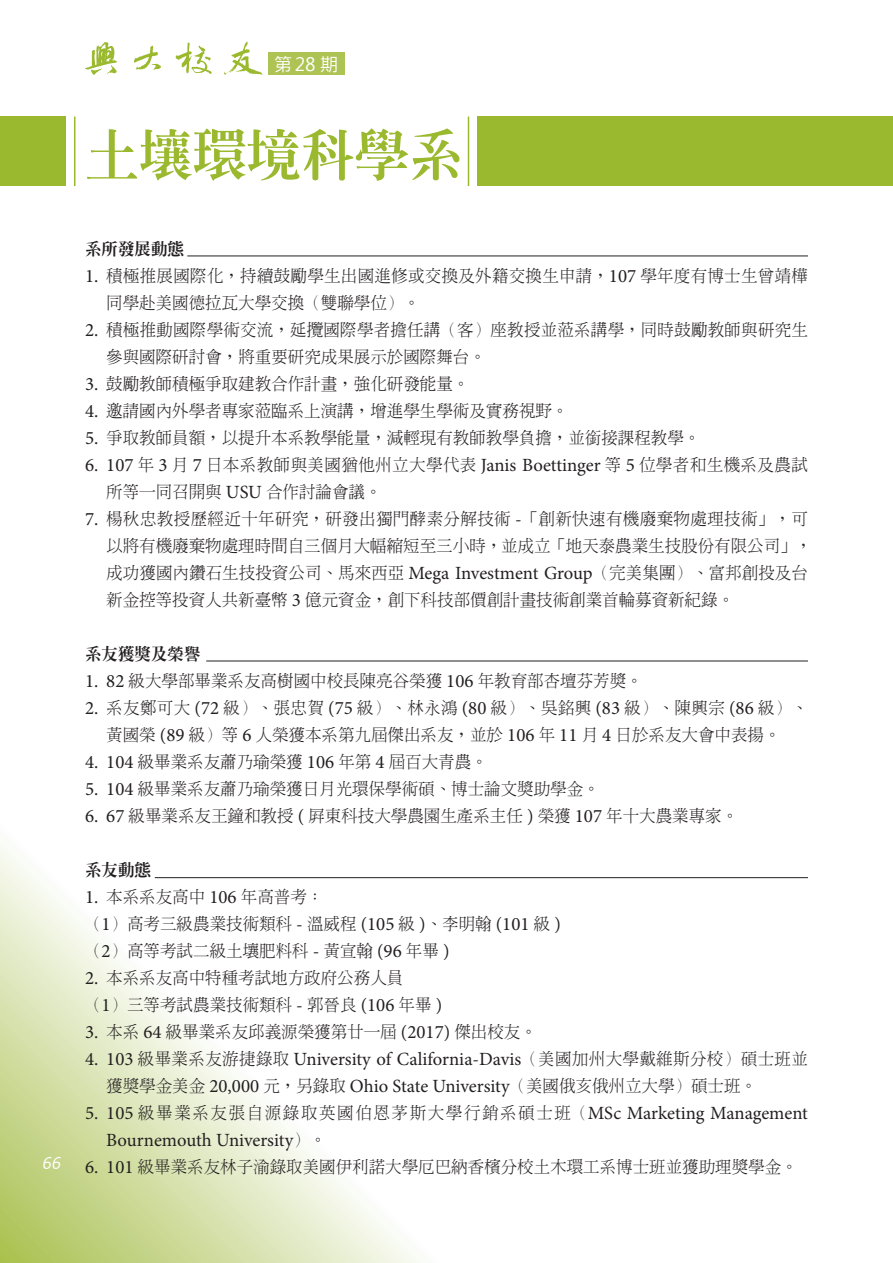
<style>
.page{position:relative;width:893px;height:1263px;background:#fff}
.page>*{position:absolute;margin:0;border:0;box-sizing:border-box;transform-origin:0 0}
.t1{font:800 54px "AR Ming B5";color:#9bb92e}
.t2{font:18.6px "Minion Pro";color:#231f20}
.t3{font:600 18px "Noto Sans CJ Ktc";color:#fff}
.t4{font:italic 18px "Corbel";color:#fff}
.t5{font:300 16.5px/27px "AR Ming B5";color:#231f20}
.t6{font:300 16.5px/27px "AR Ming B5";letter-spacing:.025em;color:#231f20}
.t7{font:300 16.5px "AR Ming B5";letter-spacing:.095em;color:#231f20}
.t8{font:800 16.5px "AR Ming B5";color:#231f20}
.s1{font-family:"Ebrima";font-weight:400;font-size:19.5px}
.s2{font-family:"Minion Pro";font-weight:400;font-size:18.9px}
.s3{font-family:"Minion Pro";font-weight:400;font-size:18.6px}
.s4{font-family:"Adobe Ming Std"}
.s5{font-size:18.9px}
.s6{font-family:"AR Ming B5";font-weight:300;font-size:16.5px}
.s7{font-family:"Adobe Ming Std";font-weight:300;font-size:16.5px}
</style>
<div class="page">
<svg style="left:0;top:842px;width:522px;height:421px"></svg>
<hr style="left:74px;top:117px;width:1px;height:69px;background:#9bb92e">
<hr style="left:468px;top:117px;width:1px;height:69px;background:#9bb92e">
<div style="left:0;top:117px;width:65px;height:69px;background:#9bb92e"></div>
<div style="left:477px;top:117px;width:416px;height:69px;background:#9bb92e"></div>
<hr style="left:206px;top:661px;width:602px;height:1px;background:#231f20">
<hr style="left:155px;top:877px;width:653px;height:1px;background:#231f20">
<hr style="left:187px;top:256px;width:621px;height:1px;background:#231f20">
<div style="left:268px;top:53px;width:76px;height:22px;background:#adc354"></div>
<svg style="left:224px;top:42px;width:38px;height:33px"></svg>
<svg style="left:176px;top:43px;width:36px;height:31px"></svg>
<svg style="left:134px;top:46px;width:27px;height:24px"></svg>
<svg style="left:85px;top:42px;width:32px;height:33px"></svg>
<p class="t3" style="left:274px;top:54px;width:66px">第<span class="s1">28</span>期</p>
<h1 class="t1" style="left:85px;top:128px;width:379px">土壤環境科學系</h1>
<p class="t4" style="left:42px;top:1152px;width:24px">66</p>
<p class="t8" style="left:85px;top:241px;width:100px">系所發展動態</p>
<p class="t5" style="left:106px;top:263px;width:703px;text-indent:-21px"><span class="s2">1</span><span class="s3">.</span> 積極推展國際化<span class="s4">，</span>持續鼓勵學生出國進修或交換及外籍交換生申請<span class="s4">，</span><span class="s2">107</span> 學年度有博士生曾靖樺同學赴美國德拉瓦大學交換<span class="s4">（</span>雙聯學位<span class="s4">）。</span></p>
<p class="t5" style="left:106px;top:317px;width:703px;text-indent:-21px"><span class="s2">2</span><span class="s3">.</span> 積極推動國際學術交流<span class="s4">，</span>延攬國際學者擔任講<span class="s4">（</span>客<span class="s4">）</span>座教授並蒞系講學<span class="s4">，</span>同時鼓勵教師與研究生參與國際研討會<span class="s4">，</span>將重要研究成果展示於國際舞台<span class="s4">。</span></p>
<p class="t5" style="left:85px;top:371px;width:386px"><span class="s2">3</span><span class="s3">.</span> 鼓勵教師積極爭取建教合作計畫<span class="s4">，</span>強化研發能量<span class="s4">。</span></p>
<p class="t5" style="left:85px;top:398px;width:485px"><span class="s2">4</span><span class="s3">.</span> 邀請國內外學者專家蒞臨系上演講<span class="s4">，</span>增進學生學術及實務視野<span class="s4">。</span></p>
<p class="t5" style="left:85px;top:425px;width:617px"><span class="s2">5</span><span class="s3">.</span> 爭取教師員額<span class="s4">，</span>以提升本系教學能量<span class="s4">，</span>減輕現有教師教學負擔<span class="s4">，</span>並銜接課程教學<span class="s4">。</span></p>
<p class="t6" style="left:106px;top:452px;width:703px;text-indent:-21px"><span class="s2">6</span><span class="s3">.</span> <span class="s2">107</span> 年 <span class="s2">3</span> 月 <span class="s2">7</span> 日本系教師與美國猶他州立大學代表 <span class="s3">Janis Boettinger</span> 等 <span class="s2">5</span> 位學者和生機系及農試所等一同召開與 <span class="s3">USU</span> 合作討論會議<span class="s4">。</span></p>
<p class="t5" style="left:106px;top:506px;width:707px;text-indent:-21px"><span class="s2">7</span><span class="s3">.</span> 楊秋忠教授歷經近十年研究<span class="s4">，</span>研發出獨門酵素分解技術 <span class="s3">-</span><span class="s4">「</span>創新快速有機廢棄物處理技術<span class="s4">」，</span>可以將有機廢棄物處理時間自三個月大幅縮短至三小時<span class="s4">，</span>並成立<span class="s4">「</span>地天泰農業生技股份有限公司<span class="s4">」，</span>成功獲國內鑽石生技投資公司<span class="s4">、</span>馬來西亞 <span class="s3">Mega Investment Group</span><span class="s4">（</span>完美集團<span class="s4">）、</span>富邦創投及台新金控等投資人共新臺幣 <span class="s2">3</span> 億元資金<span class="s4">，</span>創下科技部價創計畫技術創業首輪募資新紀錄<span class="s4">。</span></p>
<p class="t8" style="left:85px;top:646px;width:117px">系友獲獎及榮譽</p>
<p class="t5" style="left:85px;top:668px;width:559px"><span class="s2">1</span><span class="s3">.</span> <span class="s2">82</span> 級大學部畢業系友高樹國中校長陳亮谷榮獲 <span class="s2">106</span> 年教育部杏壇芬芳獎<span class="s4">。</span></p>
<p class="t5" style="left:85px;top:695px;width:724px;text-align:center"><span class="s2">2</span><span class="s3">.</span> 系友鄭可大 <span class="s3">(</span><span class="s2">72</span> 級<span class="s4">）、</span>張忠賀 <span class="s3">(</span><span class="s2">75</span> 級<span class="s4">）、</span>林永鴻 <span class="s3">(</span><span class="s2">80</span> 級<span class="s4">）、</span>吳銘興 <span class="s3">(</span><span class="s2">83</span> 級<span class="s4">）、</span>陳興宗 <span class="s3">(</span><span class="s2">86</span> 級<span class="s4">）、</span>黃國榮 <span class="s3">(</span><span class="s2">89</span> 級<span class="s4">）</span>等 <span class="s2">6</span> 人榮獲本系第九屆傑出系友<span class="s4">，</span>並於 <span class="s2">106</span> 年 <span class="s2">11</span> 月 <span class="s2">4</span> 日於系友大會中表揚<span class="s4">。</span></p>
<p class="t5" style="left:85px;top:749px;width:404px"><span class="s2">4</span><span class="s3">.</span> <span class="s2">104</span> 級畢業系友蕭乃瑜榮獲 <span class="s2">106</span> 年第 <span class="s2">4</span> 屆百大青農<span class="s4">。</span></p>
<p class="t5" style="left:85px;top:776px;width:516px"><span class="s2">5</span><span class="s3">.</span> <span class="s2">104</span> 級畢業系友蕭乃瑜榮獲日月光環保學術碩<span class="s4">、</span>博士論文獎助學金<span class="s4">。</span></p>
<p class="t5" style="left:85px;top:803px;width:655px"><span class="s2">6</span><span class="s3">.</span> <span class="s2">67</span> 級畢業系友王鐘和教授 <span class="s3">(</span> 屏東科技大學農園生產系主任 <span class="s3">)</span> 榮獲 <span class="s2">107</span> 年十大農業專家<span class="s4">。</span></p>
<p class="t8" style="left:85px;top:862px;width:67px">系友動態</p>
<p class="t5" style="left:85px;top:884px;width:477px"><span class="s2">1</span><span class="s3">.</span> 本系系友高中 <span class="s2">106</span> 年高普考<span class="s4">：<br>（</span><span class="s2">1</span><span class="s4">）</span>高考三級農業技術類科 <span class="s3">-</span> 溫威程 <span class="s3">(</span><span class="s2">105</span> 級 <span class="s3">)</span><span class="s4">、</span>李明翰 <span class="s3">(</span><span class="s2">101</span> 級 <span class="s3">)</span><span class="s4">（</span><span class="s2">2</span><span class="s4">）</span>高等考試二級土壤肥料科 <span class="s3">-</span> 黃宣翰 <span class="s3">(</span><span class="s2">96</span> 年畢 <span class="s3">)</span></p>
<p class="t5" style="left:85px;top:965px;width:359px"><span class="s2">2</span><span class="s3">.</span> 本系系友高中特種考試地方政府公務人員<br><span class="s4">（</span><span class="s2">1</span><span class="s4">）</span>三等考試農業技術類科 <span class="s3">-</span> 郭晉良 <span class="s3">(</span><span class="s2">106</span> 年畢 <span class="s3">)</span></p>
<p class="t5" style="left:85px;top:1019px;width:453px"><span class="s2">3</span><span class="s3">.</span> 本系 <span class="s2">64</span> 級畢業系友邱義源榮獲第廿一屆 <span class="s3">(</span><span class="s2">2017</span><span class="s3">)</span> 傑出校友<span class="s4">。</span></p>
<p class="t2" style="left:85px;top:1047px;width:724px"><span class="s5">4</span>. <span class="s5">103</span> <span class="s6">級畢業系友游捷錄取</span> University of California-Davis<span class="s7">（</span><span class="s6">美國加州大學戴維斯分校</span><span class="s7">）</span><span class="s6">碩士班並</span></p>
<p class="t5" style="left:106px;top:1073px;width:652px">獲獎學金美金 <span class="s2">20</span><span class="s3">,</span><span class="s2">000</span> 元<span class="s4">，</span>另錄取 <span class="s3">Ohio State University</span><span class="s4">（</span>美國俄亥俄州立大學<span class="s4">）</span>碩士班<span class="s4">。</span></p>
<p class="t7" style="left:85px;top:1105px;width:724px"><span class="s2">5</span><span class="s3">.</span> <span class="s2">105</span> 級畢業系友張自源錄取英國伯恩茅斯大學行銷系碩士班<span class="s4">（</span><span class="s3">MSc Marketing Management</span></p>
<p class="t2" style="left:106px;top:1128px;width:221px">Bournemouth University<span class="s7">）。</span></p>
<p class="t5" style="left:85px;top:1154px;width:714px"><span class="s2">6</span><span class="s3">.</span> <span class="s2">101</span> 級畢業系友林子渝錄取美國伊利諾大學厄巴納香檳分校土木環工系博士班並獲助理獎學金<span class="s4">。</span></p>
</div>
